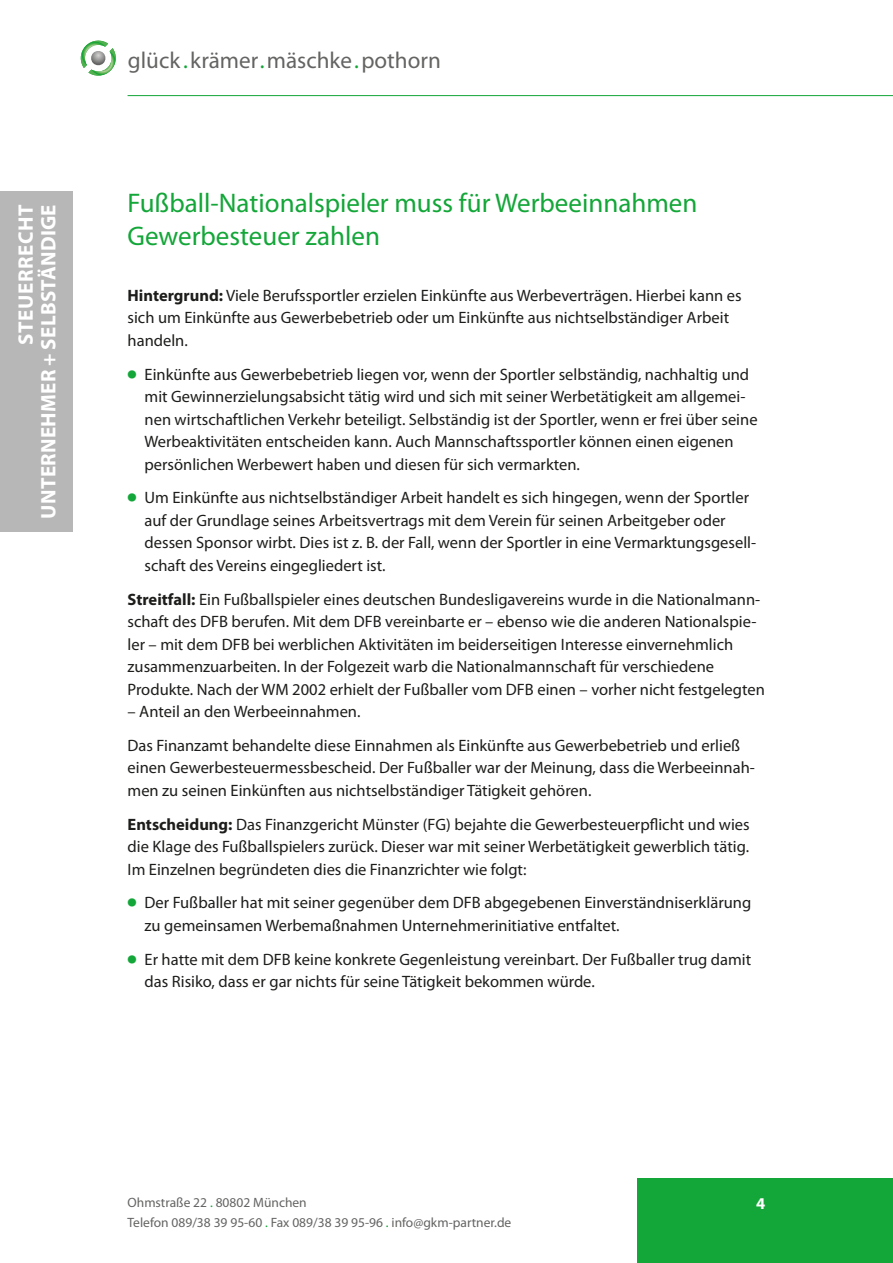
<style>
.page{position:relative;width:893px;height:1263px;background:#fff}
.page>*{position:absolute;margin:0;border:0;box-sizing:border-box;transform-origin:0 0}
.t1{font:27px/33px "Myriad Pro";color:#13a638}
.t2{font:23.1px "Myriad Pro";color:#646463}
.t3{font:700 21px/22.5px "Myriad Pro";letter-spacing:.015em;color:#fff;text-align:right}
.t4{font:16.5px/22.5px "Myriad Pro";color:#1d1d1b}
.t5{font:700 16.5px "Myriad Pro";color:#fff}
.t6{font:13.5px/19.5px "Myriad Pro";color:#646463}
.s1{color:#13a638}
.s2{font-weight:700}
.s3{font-family:"Universal Newswith Comm Pi";color:#13a638}
</style>
<div class="page">
<div style="left:638px;top:1178px;width:255px;height:85px;background:#13a638"></div>
<svg style="left:81px;top:41px;width:35px;height:35px"></svg>
<hr style="left:128px;top:95px;width:765px;height:1px;background:#13a638">
<div style="left:0;top:191px;width:73px;height:340px;background:#b7b7b7"></div>
<p class="t3" style="left:17px;top:519px;width:316px;rotate:-90deg">STEUERRECHT<br>UNTERNEHMER + SELBSTÄNDIGE</p>
<h2 class="t2" style="left:128px;top:52px;width:314px">glück <span class="s1">.</span>krämer<span class="s1">.</span>mäschke<span class="s1">.</span>pothorn</h2>
<h1 class="t1" style="left:128px;top:189px;width:571px">Fußball-Nationalspieler muss für Werbeeinnahmen<br>Gewerbesteuer zahlen</h1>
<p class="t4" style="left:128px;top:286px;width:616px"><span class="s2">Hintergrund:</span> Viele Berufssportler erzielen Einkünfte aus Werbeverträgen. Hierbei kann es sich um Einkünfte aus Gewerbebetrieb oder um Einkünfte aus nichtselbständiger Arbeit handeln.</p>
<p class="t4" style="left:145px;top:365px;width:614px;text-indent:-17px"><span class="s3">●</span> Einkünfte aus Gewerbebetrieb liegen vor, wenn der Sportler selbständig, nachhaltig und mit Gewinnerzielungsabsicht tätig wird und sich mit seiner Werbetätigkeit am allgemei&shy;nen wirtschaftlichen Verkehr beteiligt. Selbständig ist der Sportler, wenn er frei über seine Werbeaktivitäten entscheiden kann. Auch Mannschaftssportler können einen eigenen persönlichen Werbewert haben und diesen für sich vermarkten.</p>
<p class="t4" style="left:145px;top:488px;width:613px;text-indent:-17px"><span class="s3">●</span> Um Einkünfte aus nichtselbständiger Arbeit handelt es sich hingegen, wenn der Sportler auf der Grundlage seines Arbeitsvertrags mit dem Verein für seinen Arbeitgeber oder dessen Sponsor wirbt. Dies ist z. B. der Fall, wenn der Sportler in eine Vermarktungsgesell&shy;schaft des Vereins eingegliedert ist.</p>
<p class="t4" style="left:128px;top:590px;width:639px"><span class="s2">Streitfall:</span> Ein Fußballspieler eines deutschen Bundesligavereins wurde in die Nationalmann&shy;schaft des DFB berufen. Mit dem DFB vereinbarte er – ebenso wie die anderen Nationalspie&shy;ler – mit dem DFB bei werblichen Aktivitäten im beiderseitigen Interesse einvernehmlich zusammenzuarbeiten. In der Folgezeit warb die Nationalmannschaft für verschiedene Produkte. Nach der WM 2002 erhielt der Fußballer vom DFB einen – vorher nicht festgelegten</p>
<p class="t4" style="left:128px;top:696px;width:614px;line-height:33.8px">– Anteil an den Werbeeinnahmen.<br>Das Finanzamt behandelte diese Einnahmen als Einkünfte aus Gewerbebetrieb und erließ</p>
<p class="t4" style="left:128px;top:758px;width:629px">einen Gewerbesteuermessbescheid. Der Fußballer war der Meinung, dass die Werbeeinnah&shy;men zu seinen Einkünften aus nichtselbständiger Tätigkeit gehören.</p>
<p class="t4" style="left:128px;top:815px;width:624px;text-align:justify"><span class="s2">Entscheidung:</span> Das Finanzgericht Münster (FG) bejahte die Gewerbesteuerpflicht und wies die Klage des Fußballspielers zurück. Dieser war mit seiner Werbetätigkeit gewerblich tätig.<br>Im Einzelnen begründeten dies die Finanzrichter wie folgt:</p>
<p class="t4" style="left:145px;top:893px;width:608px;text-indent:-17px"><span class="s3">●</span> Der Fußballer hat mit seiner gegenüber dem DFB abgegebenen Einverständniserklärung zu gemeinsamen Werbemaßnahmen Unternehmerinitiative entfaltet.</p>
<p class="t4" style="left:145px;top:950px;width:608px;text-indent:-17px"><span class="s3">●</span> Er hatte mit dem DFB keine konkrete Gegenleistung vereinbart. Der Fußballer trug damit das Risiko, dass er gar nichts für seine Tätigkeit bekommen würde.</p>
<p class="t6" style="left:128px;top:1194px;width:385px">Ohmstraße 22 <span class="s1">.</span> 80802 München<br>Telefon 089/38 39 95-60 <span class="s1">.</span> Fax 089/38 39 95-96 <span class="s1">.</span> info@gkm-partner.de</p>
<p class="t5" style="left:756px;top:1198px;width:11px">4</p>
</div>
